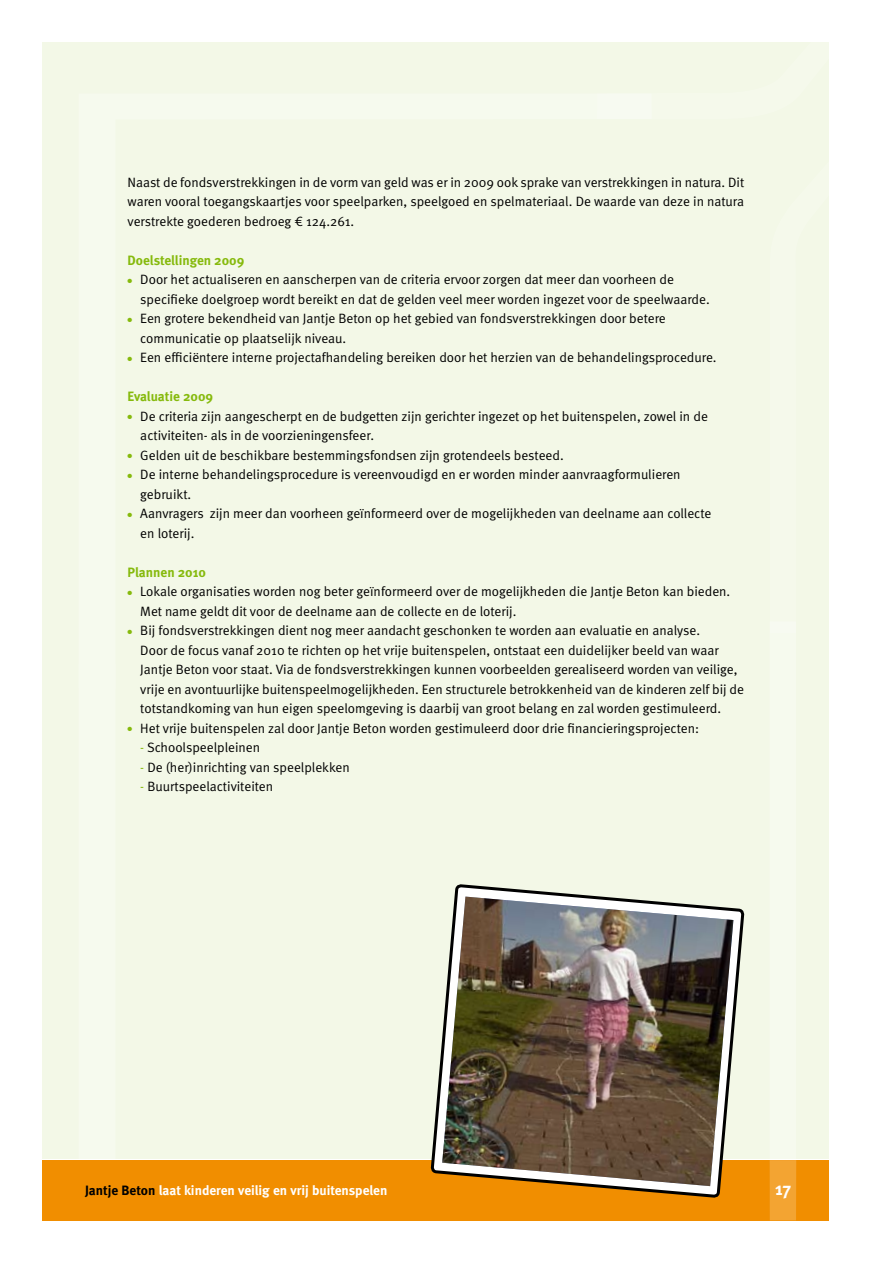
<style>
.page{position:relative;width:893px;height:1263px;background:#fff}
.page>*{position:absolute;margin:0;border:0;box-sizing:border-box;transform-origin:0 0}
.t1{font:700 18px "Meta";color:#fff}
.t2{font:13.5px/19.5px "Meta Normal";color:#000}
.t3{font:700 13.5px "Meta";color:#fff}
.t4{font:700 13.5px "Meta";color:#86ba0d}
.s1{color:#86ba0d}
.s2{color:#000}
</style>
<div class="page">
<div style="left:43px;top:43px;width:786px;height:1116px;background:#f3f8e7"></div>
<div style="left:79px;top:664px;width:37px;height:496px;background:#f6faee"></div>
<div style="left:770px;top:621px;width:26px;height:539px;background:#f6faee"></div>
<div style="left:43px;top:1160px;width:786px;height:60px;background:#f18e00"></div>
<svg style="left:597px;top:42px;width:232px;height:1px"></svg>
<div style="left:770px;top:1160px;width:26px;height:60px;background:#f3a432"></div>
<svg style="left:429px;top:884px;width:317px;height:337px"></svg>
<img style="left:442px;top:896px;width:291px;height:290px">
<p class="t2" style="left:128px;top:172px;width:618px;text-align:justify">Naast de fondsverstrekkingen in de vorm van geld was er in 2009 ook sprake van verstrekkingen in natura. Dit waren vooral toegangskaartjes voor speelparken, speelgoed en spelmateriaal. De waarde van deze in natura verstrekte goederen bedroeg € 124.261.</p>
<p class="t4" style="left:128px;top:252px;width:118px">Doelstellingen 2009</p>
<p class="t2" style="left:140px;top:270px;width:571px;text-indent:-13px"><span class="s1">●</span> Door het actualiseren en aanscherpen van de criteria ervoor zorgen dat meer dan voorheen de specifieke doelgroep wordt bereikt en dat de gelden veel meer worden ingezet voor de speelwaarde.</p>
<p class="t2" style="left:140px;top:309px;width:527px;text-indent:-13px"><span class="s1">●</span> Een grotere bekendheid van Jantje Beton op het gebied van fondsverstrekkingen door betere communicatie op plaatselijk niveau.</p>
<p class="t2" style="left:128px;top:348px;width:591px"><span class="s1">●</span> Een efficiëntere interne projectafhandeling bereiken door het herzien van de behandelingsprocedure.</p>
<p class="t4" style="left:128px;top:389px;width:87px">Evaluatie 2009</p>
<p class="t2" style="left:140px;top:406px;width:569px;text-indent:-13px"><span class="s1">●</span> De criteria zijn aangescherpt en de budgetten zijn gerichter ingezet op het buitenspelen, zowel in de activiteiten- als in de voorzieningensfeer.</p>
<p class="t2" style="left:128px;top:445px;width:438px"><span class="s1">●</span> Gelden uit de beschikbare bestemmingsfondsen zijn grotendeels besteed.</p>
<p class="t2" style="left:140px;top:465px;width:542px;text-indent:-13px"><span class="s1">●</span> De interne behandelingsprocedure is vereenvoudigd en er worden minder aanvraagformulieren gebruikt.</p>
<p class="t2" style="left:140px;top:504px;width:573px;text-indent:-13px"><span class="s1">●</span> Aanvragers zijn meer dan voorheen geïnformeerd over de mogelijkheden van deelname aan collecte en loterij.</p>
<p class="t4" style="left:128px;top:564px;width:80px">Plannen 2010</p>
<p class="t2" style="left:140px;top:582px;width:591px;text-indent:-13px"><span class="s1">●</span> Lokale organisaties worden nog beter geïnformeerd over de mogelijkheden die Jantje Beton kan bieden.<br>Met name geldt dit voor de deelname aan de collecte en de loterij.</p>
<p class="t2" style="left:140px;top:621px;width:605px;text-indent:-13px"><span class="s1">●</span> Bij fondsverstrekkingen dient nog meer aandacht geschonken te worden aan evaluatie en analyse.<br>Door de focus vanaf 2010 te richten op het vrije buitenspelen, ontstaat een duidelijker beeld van waar Jantje Beton voor staat. Via de fondsverstrekkingen kunnen voorbeelden gerealiseerd worden van veilige, vrije en avontuurlijke buitenspeelmogelijkheden. Een structurele betrokkenheid van de kinderen zelf bij de totstandkoming van hun eigen speelomgeving is daarbij van groot belang en zal worden gestimuleerd.</p>
<p class="t2" style="left:128px;top:718px;width:573px"><span class="s1">●</span> Het vrije buitenspelen zal door Jantje Beton worden gestimuleerd door drie financieringsprojecten:</p>
<p class="t2" style="left:140px;top:738px;width:121px"><span class="s1">-</span> Schoolspeelpleinen</p>
<p class="t2" style="left:140px;top:757px;width:211px"><span class="s1">-</span> De (her)inrichting van speelplekken</p>
<p class="t2" style="left:140px;top:777px;width:134px"><span class="s1">-</span> Buurtspeelactiviteiten</p>
<p class="t3" style="left:85px;top:1182px;width:304px"><span class="s2">Jantje Beton</span> laat kinderen veilig en vrij buitenspelen</p>
<h1 class="t1" style="left:775px;top:1178px;width:18px">17</h1>
</div>
